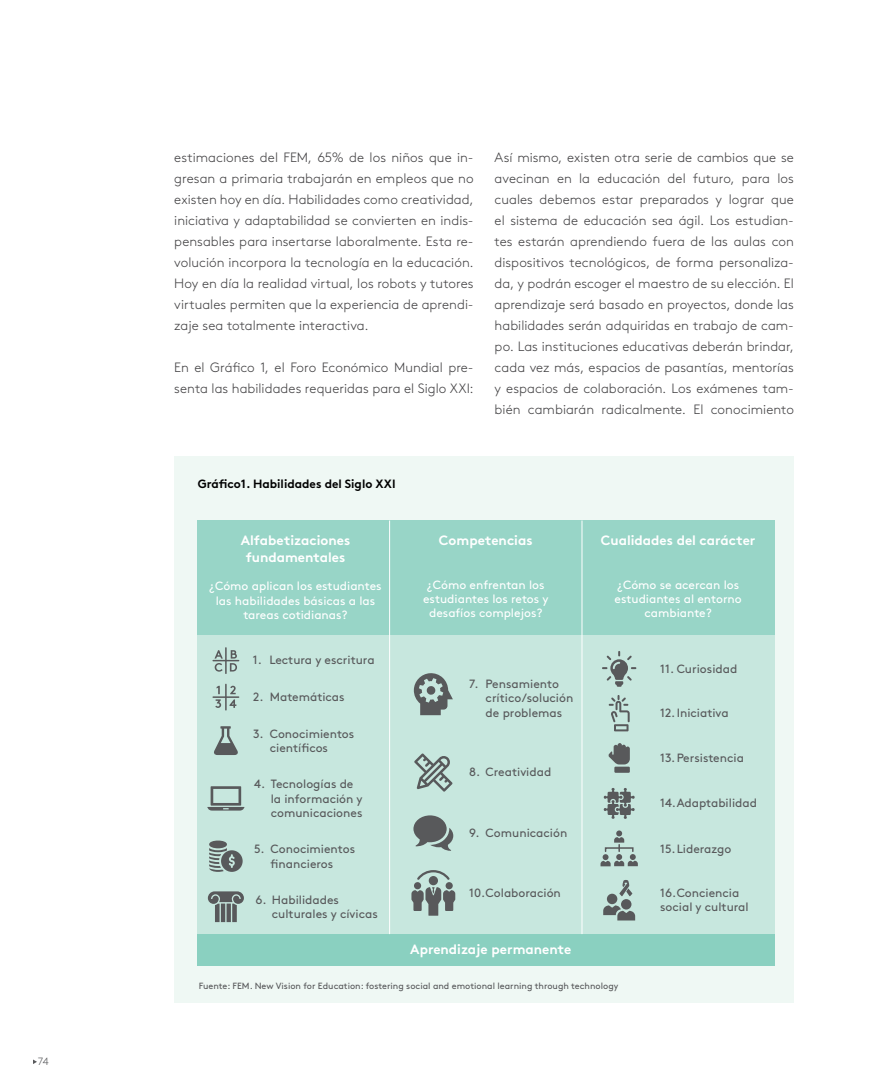
<style>
.page{position:relative;width:893px;height:1085px;background:#fff}
.page>*{position:absolute;margin:0;border:0;box-sizing:border-box;transform-origin:0 0}
.t1{font:300 13.5px/21px "Brown";letter-spacing:.005em;color:#414042;text-align:justify}
.t2{font:700 13.5px/16.2px "Brown";color:#fff;text-align:center}
.t3{font:12px/14.4px "Brown";color:#58595b}
.t4{font:12px/14.4px "Brown";color:#fff;text-align:center}
.t5{font:700 12px "Brown";color:#000}
.t6{font:300 10.5px "Brown";color:#58595b}
.t7{font:9px "Brown";color:#58595b}
</style>
<div class="page">
<svg style="left:33px;top:1059px;width:4px;height:5px"></svg>
<div style="left:174px;top:456px;width:620px;height:546px;background:#eff8f4"></div>
<div style="left:197px;top:520px;width:577px;height:115px;background:#98d5c7"></div>
<div style="left:197px;top:635px;width:577px;height:321px;background:#c7e7de"></div>
<div style="left:197px;top:934px;width:577px;height:31px;background:#8ad0c0"></div>
<hr style="left:389px;top:520px;width:1px;height:414px;background:#fff">
<hr style="left:581px;top:520px;width:1px;height:414px;background:#fff">
<svg style="left:214px;top:726px;width:24px;height:29px"></svg>
<svg style="left:207px;top:786px;width:37px;height:24px"></svg>
<svg style="left:209px;top:840px;width:34px;height:31px"></svg>
<svg style="left:208px;top:891px;width:36px;height:31px"></svg>
<svg style="left:215px;top:685px;width:6px;height:23px"></svg>
<svg style="left:229px;top:685px;width:7px;height:23px"></svg>
<hr style="left:225px;top:684px;width:2px;height:26px;background:#58595b">
<hr style="left:213px;top:696px;width:26px;height:2px;background:#58595b">
<hr style="left:225px;top:648px;width:2px;height:25px;background:#58595b">
<svg style="left:213px;top:650px;width:26px;height:21px"></svg>
<svg style="left:413px;top:673px;width:40px;height:42px"></svg>
<svg style="left:414px;top:753px;width:38px;height:38px"></svg>
<svg style="left:413px;top:815px;width:40px;height:35px"></svg>
<svg style="left:417px;top:870px;width:32px;height:10px"></svg>
<div style="left:445px;top:882px;width:8px;height:7px;background:#58595b;border-radius:50%"></div>
<div style="left:414px;top:882px;width:7px;height:7px;background:#58595b;border-radius:50%"></div>
<div style="left:429px;top:876px;width:9px;height:9px;background:#58595b;border-radius:50%"></div>
<svg style="left:411px;top:887px;width:44px;height:28px"></svg>
<svg style="left:602px;top:651px;width:34px;height:35px"></svg>
<svg style="left:608px;top:695px;width:21px;height:36px"></svg>
<div style="left:614px;top:766px;width:16px;height:6px;background:#58595b"></div>
<svg style="left:608px;top:743px;width:22px;height:21px"></svg>
<svg style="left:603px;top:788px;width:31px;height:31px"></svg>
<svg style="left:600px;top:830px;width:38px;height:36px"></svg>
<div style="left:604px;top:847px;width:29px;height:5px;border:2px solid #58595b"></div>
<svg style="left:619px;top:880px;width:13px;height:16px"></svg>
<div style="left:621px;top:899px;width:10px;height:10px;background:#58595b;border-radius:50%"></div>
<div style="left:607px;top:893px;width:10px;height:11px;background:#58595b;border-radius:50%"></div>
<svg style="left:603px;top:905px;width:32px;height:15px"></svg>
<p class="t6" style="left:38px;top:1054px;width:12px">74</p>
<p class="t1" style="left:174px;top:146px;width:301px">estimaciones del FEM, 65% de los niños que in&shy;gresan a primaria trabajarán en empleos que no existen hoy en día. Habilidades como creatividad, iniciativa y adaptabilidad se convierten en indis&shy;pensables para insertarse laboralmente. Esta re&shy;volución incorpora la tecnología en la educación.<br>Hoy en día la realidad virtual, los robots y tutores virtuales permiten que la experiencia de aprendi&shy;zaje sea totalmente interactiva.</p>
<p class="t1" style="left:174px;top:356px;width:301px">En el Gráfico 1, el Foro Económico Mundial pre&shy;senta las habilidades requeridas para el Siglo XXI:</p>
<p class="t1" style="left:494px;top:146px;width:301px">Así mismo, existen otra serie de cambios que se avecinan en la educación del futuro, para los cuales debemos estar preparados y lograr que el sistema de educación sea ágil. Los estudian&shy;tes estarán aprendiendo fuera de las aulas con dispositivos tecnológicos, de forma personaliza&shy;da, y podrán escoger el maestro de su elección. El aprendizaje será basado en proyectos, donde las habilidades serán adquiridas en trabajo de cam&shy;po. Las instituciones educativas deberán brindar, cada vez más, espacios de pasantías, mentorías y espacios de colaboración. Los exámenes tam&shy;bién cambiarán radicalmente. El conocimiento</p>
<p class="t5" style="left:198px;top:474px;width:199px">Gráfico1. Habilidades del Siglo XXI</p>
<p class="t2" style="left:241px;top:531px;width:111px">Alfabetizaciones fundamentales</p>
<p class="t4" style="left:209px;top:578px;width:174px">¿Cómo aplican los estudiantes las habilidades básicas a las tareas cotidianas?</p>
<p class="t3" style="left:253px;top:652px;width:123px">1. Lectura y escritura</p>
<p class="t3" style="left:253px;top:689px;width:93px">2. Matemáticas</p>
<p class="t3" style="left:270px;top:725px;width:86px;text-indent:-16px">3. Conocimientos científicos</p>
<p class="t3" style="left:271px;top:775px;width:93px;text-indent:-16px">4. Tecnologías de la información y comunicaciones</p>
<p class="t3" style="left:254px;top:840px;width:103px;text-align:center">5. Conocimientos financieros</p>
<p class="t3" style="left:272px;top:891px;width:107px;text-indent:-16px">6. Habilidades culturales y cívicas</p>
<p class="t2" style="left:439px;top:531px;width:95px">Competencias</p>
<p class="t4" style="left:423px;top:576px;width:127px">¿Cómo enfrentan los estudiantes los retos y desafíos complejos?</p>
<p class="t3" style="left:485px;top:675px;width:89px;text-indent:-16px">7. Pensamiento crítico/solución de problemas</p>
<p class="t3" style="left:469px;top:763px;width:84px">8. Creatividad</p>
<p class="t3" style="left:469px;top:824px;width:100px">9. Comunicación</p>
<p class="t3" style="left:469px;top:884px;width:93px">10. Colaboración</p>
<p class="t2" style="left:410px;top:939px;width:162px">Aprendizaje permanente</p>
<p class="t2" style="left:601px;top:531px;width:156px">Cualidades del carácter</p>
<p class="t4" style="left:614px;top:576px;width:129px">¿Cómo se acercan los estudiantes al entorno cambiante?</p>
<p class="t3" style="left:660px;top:660px;width:79px">11. Curiosidad</p>
<p class="t3" style="left:660px;top:705px;width:70px">12. Iniciativa</p>
<p class="t3" style="left:660px;top:749px;width:85px">13. Persistencia</p>
<p class="t3" style="left:660px;top:794px;width:98px">14. Adaptabilidad</p>
<p class="t3" style="left:660px;top:840px;width:73px">15. Liderazgo</p>
<p class="t3" style="left:660px;top:884px;width:90px">16. Conciencia social y cultural</p>
<p class="t7" style="left:199px;top:978px;width:421px">Fuente: FEM. New Vision for Education: fostering social and emotional learning through technology</p>
</div>
